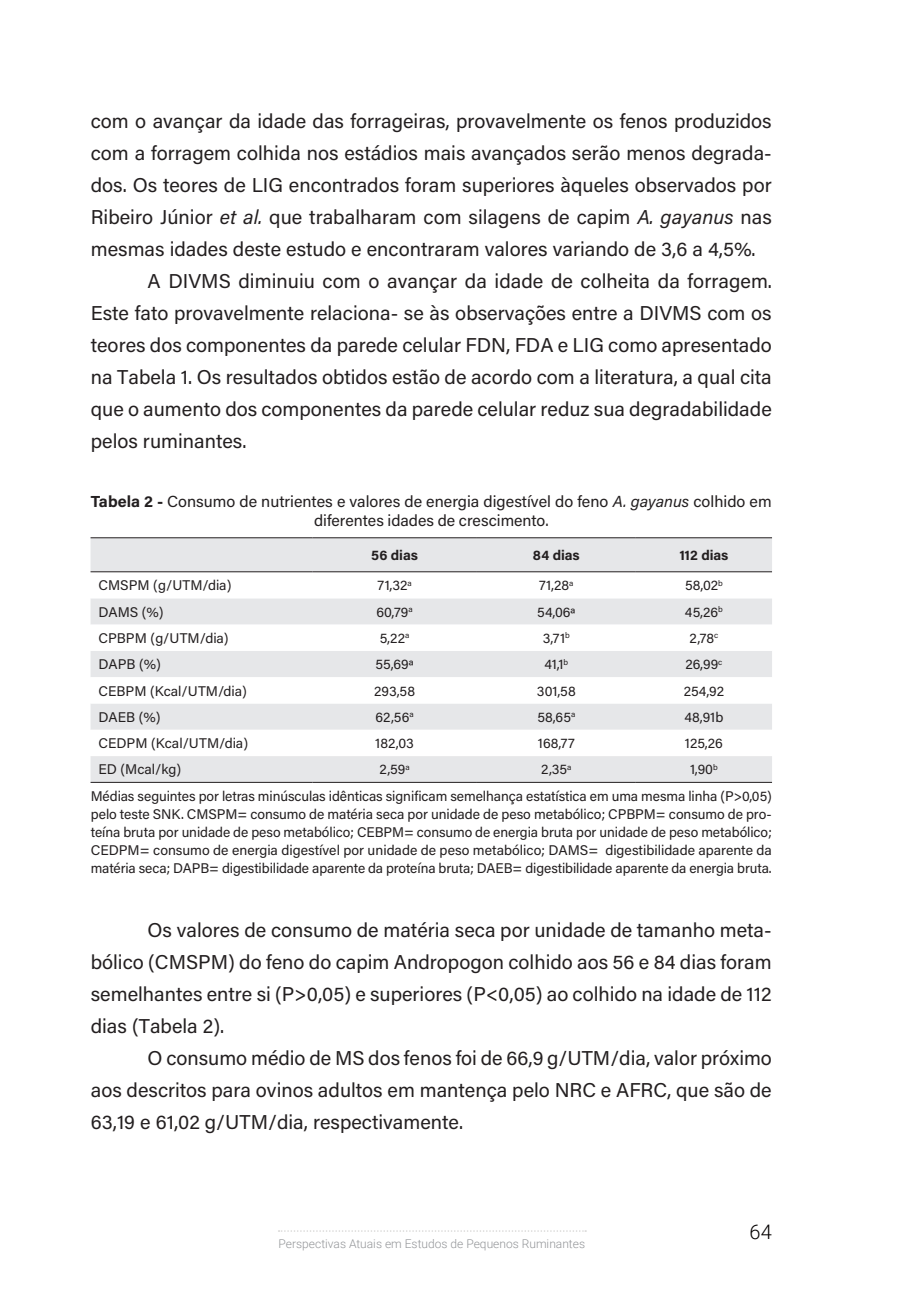
<style>
.page{position:relative;width:908px;height:1304px;background:#fff}
.page>*{position:absolute;margin:0;border:0;box-sizing:border-box;transform-origin:0 0}
._04_texto{font:20px/32px "Acumin Pro";color:#231f20;text-align:justify}
.t1{font:300 20px "Roboto";color:#040101}
._06_figura-quadro-tabela{font:16px/19.2px "Acumin Pro";color:#231f20;text-align:center}
.Texto_Esquerda_Preto{font:14px/18px "Acumin Pro";letter-spacing:-.005em;color:#231f20;text-align:justify}
.Texto_Centro_Preto{font:14px "Acumin Pro";color:#231f20}
.Texto_Centro_Preto-2{font:700 14px "Acumin Pro";letter-spacing:-.005em;color:#231f20}
.t2{font:300 12px "Roboto";color:#939598}
.s1{font-style:italic}
.s2{font-weight:700}
</style>
<div class="page">
<svg style="left:278px;top:1230px;width:308px;height:2px"></svg>
<div style="left:90px;top:538px;width:681px;height:244px;background:#e6e7e9"></div>
<svg style="left:90px;top:572px;width:681px;height:184px"></svg>
<hr style="left:90px;top:537px;width:222px;height:1px;background:#231f20">
<hr style="left:312px;top:537px;width:164px;height:1px;background:#231f20">
<hr style="left:476px;top:537px;width:159px;height:1px;background:#231f20">
<hr style="left:635px;top:537px;width:136px;height:1px;background:#231f20">
<hr style="left:90px;top:571px;width:222px;height:1px;background:#231f20">
<hr style="left:312px;top:571px;width:164px;height:1px;background:#231f20">
<hr style="left:476px;top:571px;width:159px;height:1px;background:#231f20">
<hr style="left:635px;top:571px;width:136px;height:1px;background:#231f20">
<hr style="left:90px;top:782px;width:222px;height:1px;background:#231f20">
<hr style="left:312px;top:782px;width:164px;height:1px;background:#231f20">
<hr style="left:476px;top:782px;width:159px;height:1px;background:#231f20">
<hr style="left:635px;top:782px;width:136px;height:1px;background:#231f20">
<p class="_04_texto" style="left:91px;top:104px;width:682px">com o avançar da idade das forrageiras, provavelmente os fenos produzidos com a forragem colhida nos estádios mais avançados serão menos degrada&shy;dos. Os teores de LIG encontrados foram superiores àqueles observados por Ribeiro Júnior <span class="s1">et al.</span> que trabalharam com silagens de capim <span class="s1">A. gayanus</span> nas mesmas idades deste estudo e encontraram valores variando de 3,6 a 4,5%.</p>
<p class="_04_texto" style="left:91px;top:264px;width:682px;text-indent:57px">A DIVMS diminuiu com o avançar da idade de colheita da forragem.<br>Este fato provavelmente relaciona- se às observações entre a DIVMS com os teores dos componentes da parede celular FDN, FDA e LIG como apresentado na Tabela 1. Os resultados obtidos estão de acordo com a literatura, a qual cita que o aumento dos componentes da parede celular reduz sua degradabilidade pelos ruminantes.</p>
<p class="_06_figura-quadro-tabela" style="left:91px;top:491px;width:682px"><span class="s2">Tabela 2 -</span> Consumo de nutrientes e valores de energia digestível do feno <span class="s1">A. gayanus</span> colhido em diferentes idades de crescimento.</p>
<p class="Texto_Centro_Preto-2" style="left:371px;top:545px;width:48px">56 dias</p>
<p class="Texto_Centro_Preto-2" style="left:532px;top:545px;width:48px">84 dias</p>
<p class="Texto_Centro_Preto-2" style="left:679px;top:545px;width:51px">112 dias</p>
<p class="Texto_Esquerda_Preto" style="left:98px;top:576px;width:134px">CMSPM (g/UTM/dia)</p>
<p class="Texto_Centro_Preto" style="left:377px;top:576px;width:36px">71,32<sup>a</sup></p>
<p class="Texto_Centro_Preto" style="left:539px;top:576px;width:36px">71,28<sup>a</sup></p>
<p class="Texto_Centro_Preto" style="left:684px;top:576px;width:39px">58,02<sup>b</sup></p>
<p class="Texto_Esquerda_Preto" style="left:98px;top:602px;width:67px">DAMS (%)</p>
<p class="Texto_Centro_Preto" style="left:376px;top:602px;width:38px">60,79<sup>a</sup></p>
<p class="Texto_Centro_Preto" style="left:537px;top:602px;width:40px">54,06ª</p>
<p class="Texto_Centro_Preto" style="left:684px;top:602px;width:39px">45,26<sup>b</sup></p>
<p class="Texto_Esquerda_Preto" style="left:98px;top:628px;width:132px">CPBPM (g/UTM/dia)</p>
<p class="Texto_Centro_Preto" style="left:379px;top:628px;width:31px">5,22<sup>a</sup></p>
<p class="Texto_Centro_Preto" style="left:542px;top:628px;width:28px">3,71<sup>b</sup></p>
<p class="Texto_Centro_Preto" style="left:689px;top:628px;width:30px">2,78<sup>c</sup></p>
<p class="Texto_Esquerda_Preto" style="left:98px;top:655px;width:64px">DAPB (%)</p>
<p class="Texto_Centro_Preto" style="left:375px;top:655px;width:40px">55,69ª</p>
<p class="Texto_Centro_Preto" style="left:544px;top:655px;width:25px">41,1<sup>b</sup></p>
<p class="Texto_Centro_Preto" style="left:685px;top:655px;width:38px">26,99<sup>c</sup></p>
<p class="Texto_Esquerda_Preto" style="left:98px;top:681px;width:150px">CEBPM (Kcal/UTM/dia)</p>
<p class="Texto_Centro_Preto" style="left:374px;top:681px;width:42px">293,58</p>
<p class="Texto_Centro_Preto" style="left:536px;top:681px;width:40px">301,58</p>
<p class="Texto_Centro_Preto" style="left:683px;top:681px;width:42px">254,92</p>
<p class="Texto_Esquerda_Preto" style="left:98px;top:707px;width:63px">DAEB (%)</p>
<p class="Texto_Centro_Preto" style="left:375px;top:707px;width:40px">62,56<sup>a</sup></p>
<p class="Texto_Centro_Preto" style="left:537px;top:707px;width:39px">58,65<sup>a</sup></p>
<p class="Texto_Centro_Preto" style="left:684px;top:707px;width:40px">48,91b</p>
<p class="Texto_Esquerda_Preto" style="left:98px;top:734px;width:151px">CEDPM (Kcal/UTM/dia)</p>
<p class="Texto_Centro_Preto" style="left:375px;top:733px;width:40px">182,03</p>
<p class="Texto_Centro_Preto" style="left:537px;top:733px;width:38px">168,77</p>
<p class="Texto_Centro_Preto" style="left:684px;top:733px;width:39px">125,26</p>
<p class="Texto_Esquerda_Preto" style="left:98px;top:760px;width:84px">ED (Mcal/kg)</p>
<p class="Texto_Centro_Preto" style="left:379px;top:760px;width:32px">2,59<sup>a</sup></p>
<p class="Texto_Centro_Preto" style="left:541px;top:760px;width:32px">2,35<sup>a</sup></p>
<p class="Texto_Centro_Preto" style="left:689px;top:760px;width:29px">1,90<sup>b</sup></p>
<p class="Texto_Esquerda_Preto" style="left:91px;top:786px;width:682px">Médias seguintes por letras minúsculas idênticas significam semelhança estatística em uma mesma linha (P&gt;0,05) pelo teste SNK. CMSPM= consumo de matéria seca por unidade de peso metabólico; CPBPM= consumo de pro&shy;teína bruta por unidade de peso metabólico; CEBPM= consumo de energia bruta por unidade de peso metabólico; CEDPM= consumo de energia digestível por unidade de peso metabólico; DAMS= digestibilidade aparente da matéria seca; DAPB= digestibilidade aparente da proteína bruta; DAEB= digestibilidade aparente da energia bruta.</p>
<p class="_04_texto" style="left:91px;top:913px;width:682px;text-indent:57px">Os valores de consumo de matéria seca por unidade de tamanho meta&shy;bólico (CMSPM) do feno do capim Andropogon colhido aos 56 e 84 dias foram semelhantes entre si (P&gt;0,05) e superiores (P&lt;0,05) ao colhido na idade de 112 dias (Tabela 2).</p>
<p class="_04_texto" style="left:91px;top:1041px;width:682px;text-indent:57px">O consumo médio de MS dos fenos foi de 66,9 g/UTM/dia, valor próximo aos descritos para ovinos adultos em mantença pelo NRC e AFRC, que são de 63,19 e 61,02 g/UTM/dia, respectivamente.</p>
<p class="t2" style="left:278px;top:1235px;width:308px">Perspectivas Atuais em Estudos de Pequenos Ruminantes</p>
<p class="t1" style="left:749px;top:1218px;width:24px">64</p>
</div>
